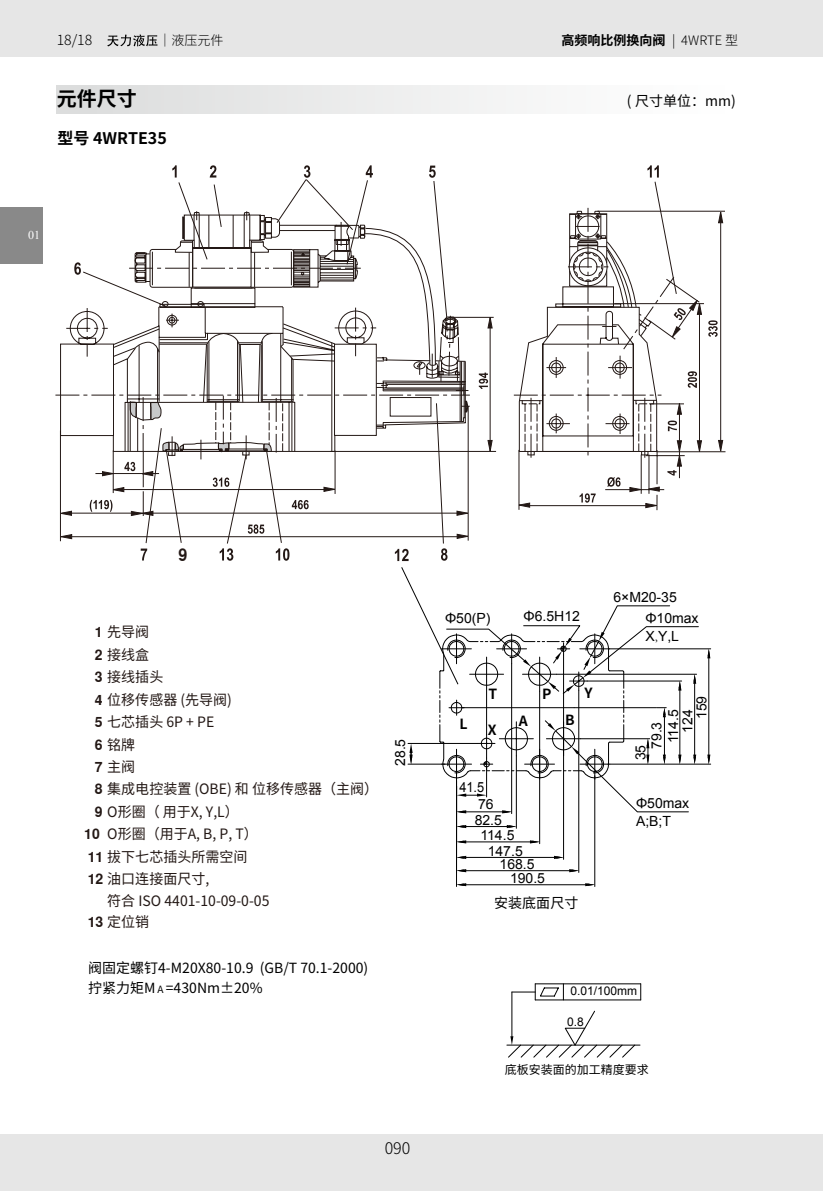
<style>
.page{position:relative;width:823px;height:1191px;background:#fff}
.page>*{position:absolute;margin:0;border:0;box-sizing:border-box;transform-origin:0 0}
.t1{font:700 20px "Noto Sans Hans";color:#000}
.t2{font:700 17.2px "Nimbus Sans Global";color:#231815;scale:.93 1}
.t3{font:700 16px "Noto Sans Hans";color:#000}
.t4{font:300 16px "Noto Sans Hans";color:#000}
.t5{font:14.2px "Noto Sans Hans";color:#231815}
.t6{font:14px/18.6px "Arial";color:#000}
.t7{font:14px/20.8px "Noto Sans Hans";color:#000}
.t8{font:700 14px "Noto Sans Hans";color:#000}
.t9{font:14px/17px "Arial";color:#000;scale:.91 1}
.t10{font:300 14px "Noto Sans Hans";color:#000}
.t11{font:700 13px "Noto Sans Hans";color:#000}
.t12{font:300 13px "Noto Sans Hans";color:#000}
.t13{font:12px "Arial";color:#000}
.t14{font:12px "Noto Sans Hans";color:#000}
.t15{font:12px "Times New Roman";color:#fff}
.s1{font-weight:300}
.s2{font-family:"Nimbus Sans Global";font-weight:700}
.s3{font-size:10px}
.s4{font-family:"Adobe Song Std";font-weight:300}
</style>
<div class="page">
<div style="left:0;top:0;width:822px;height:57px;background:#e6e6e6"></div>
<div style="left:0;top:1134px;width:822px;height:57px;background:#e6e6e6"></div>
<div style="left:0;top:207px;width:43px;height:56px;background:#898989"></div>
<svg style="left:107px;top:34px;width:50px;height:12px"></svg>
<div style="left:57px;top:85px;width:680px;height:28px;background:linear-gradient(to right,#dbdcdc,#fff)"></div>
<hr style="left:511px;top:992px;width:1px;height:44px;background:#000">
<hr style="left:506px;top:1044px;width:133px;height:1px;background:#000">
<svg style="left:511px;top:983px;width:129px;height:17px"></svg>
<svg style="left:507px;top:1010px;width:128px;height:47px"></svg>
<svg style="left:708px;top:320px;width:9px;height:17px"></svg>
<svg style="left:718px;top:440px;width:5px;height:11px"></svg>
<svg style="left:718px;top:212px;width:5px;height:11px"></svg>
<hr style="left:614px;top:303px;width:89px;height:1px;background:#231815">
<hr style="left:656px;top:451px;width:69px;height:1px;background:#231815">
<hr style="left:720px;top:216px;width:1px;height:231px;background:#231815">
<hr style="left:597px;top:211px;width:127px;height:1px;background:#231815">
<svg style="left:55px;top:165px;width:646px;height:396px"></svg>
<hr style="left:609px;top:764px;width:101px;height:1px;background:#000">
<hr style="left:609px;top:648px;width:101px;height:1px;background:#000">
<hr style="left:708px;top:656px;width:1px;height:101px;background:#000">
<hr style="left:463px;top:826px;width:46px;height:1px;background:#000">
<hr style="left:515px;top:756px;width:1px;height:72px;background:#000">
<hr style="left:463px;top:841px;width:69px;height:1px;background:#000">
<hr style="left:539px;top:691px;width:1px;height:152px;background:#000">
<hr style="left:463px;top:857px;width:93px;height:1px;background:#000">
<hr style="left:563px;top:655px;width:1px;height:204px;background:#000">
<hr style="left:463px;top:870px;width:108px;height:1px;background:#000">
<hr style="left:578px;top:690px;width:1px;height:182px;background:#000">
<hr style="left:463px;top:884px;width:124px;height:1px;background:#000">
<hr style="left:594px;top:776px;width:1px;height:110px;background:#000">
<hr style="left:456px;top:786px;width:1px;height:100px;background:#000">
<svg style="left:457px;top:825px;width:9px;height:3px"></svg>
<svg style="left:457px;top:840px;width:9px;height:3px"></svg>
<svg style="left:457px;top:855px;width:9px;height:4px"></svg>
<svg style="left:457px;top:869px;width:9px;height:3px"></svg>
<svg style="left:457px;top:883px;width:9px;height:3px"></svg>
<svg style="left:506px;top:825px;width:10px;height:3px"></svg>
<svg style="left:529px;top:840px;width:10px;height:3px"></svg>
<svg style="left:553px;top:855px;width:10px;height:4px"></svg>
<svg style="left:569px;top:869px;width:9px;height:3px"></svg>
<svg style="left:585px;top:883px;width:9px;height:3px"></svg>
<svg style="left:706px;top:754px;width:4px;height:10px"></svg>
<svg style="left:706px;top:649px;width:4px;height:9px"></svg>
<svg style="left:401px;top:567px;width:297px;height:246px"></svg>
<p class="t10" style="left:57px;top:32px;width:37px">18/18</p>
<p class="t12" style="left:158px;top:33px;width:66px">｜液压元件</p>
<p class="t11" style="left:561px;top:33px;width:178px">高频响比例换向阀 <span class="s1">| 4WRTE 型</span></p>
<h1 class="t1" style="left:57px;top:88px;width:82px">元件尺寸</h1>
<p class="t7" style="left:626px;top:91px;width:110px">( 尺寸单位：mm)</p>
<p class="t3" style="left:57px;top:129px;width:111px">型号 4WRTE35</p>
<p class="t15" style="left:28px;top:228px;width:13px">01</p>
<p class="t2" style="left:178px;top:545px;width:11px">9</p>
<p class="t5" style="left:95px;top:624px;width:56px"><span class="s2">1</span> 先导阀</p>
<p class="t5" style="left:95px;top:646px;width:56px"><span class="s2">2</span> 接线盒</p>
<p class="t5" style="left:95px;top:669px;width:70px"><span class="s2">3</span> 接线插头</p>
<p class="t5" style="left:95px;top:691px;width:139px"><span class="s2">4</span> 位移传感器 (先导阀)</p>
<p class="t5" style="left:95px;top:714px;width:121px"><span class="s2">5</span> 七芯插头 6P + PE</p>
<p class="t5" style="left:95px;top:736px;width:42px"><span class="s2">6</span> 铭牌</p>
<p class="t5" style="left:95px;top:758px;width:42px"><span class="s2">7</span> 主阀</p>
<p class="t5" style="left:95px;top:781px;width:285px"><span class="s2">8</span> 集成电控装置 (OBE) 和 位移传感器（主阀）</p>
<p class="t5" style="left:95px;top:803px;width:146px"><span class="s2">9</span> O形圈（ 用于X, Y,L）</p>
<p class="t5" style="left:84px;top:826px;width:175px"><span class="s2">10</span> O形圈（用于A, B, P, T）</p>
<p class="t5" style="left:88px;top:848px;width:161px"><span class="s2">11</span> 拔下七芯插头所需空间</p>
<p class="t5" style="left:88px;top:870px;width:123px"><span class="s2">12</span> 油口连接面尺寸,</p>
<p class="t5" style="left:107px;top:892px;width:164px">符合 ISO 4401-10-09-0-05</p>
<p class="t5" style="left:88px;top:913px;width:63px"><span class="s2">13</span> 定位销</p>
<p class="t7" style="left:88px;top:957px;width:281px">阀固定螺钉4-M20X80-10.9 (GB/T 70.1-2000)拧紧力矩M <span class="s3">A</span> =430Nm±20%</p>
<p class="t6" style="left:444px;top:609px;width:47px">Φ50(P)</p>
<p class="t6" style="left:613px;top:588px;width:65px">6×M20-35</p>
<p class="t6" style="left:523px;top:607px;width:58px">Φ6.5H12</p>
<p class="t6" style="left:645px;top:608px;width:55px">Φ10max<br>X<span class="s4">,</span>Y,L</p>
<p class="t8" style="left:488px;top:686px;width:10px">T</p>
<p class="t8" style="left:584px;top:685px;width:10px">Y</p>
<p class="t8" style="left:542px;top:686px;width:11px">P</p>
<p class="t6" style="left:681px;top:719px;width:25px;line-height:13.8px;text-indent:-14px;rotate:-90deg">124<br>159</p>
<p class="t6" style="left:664px;top:743px;width:36px;rotate:-90deg">114.5</p>
<p class="t8" style="left:564px;top:712px;width:11px">B</p>
<p class="t8" style="left:518px;top:713px;width:10px">A</p>
<p class="t8" style="left:459px;top:715px;width:10px">L</p>
<p class="t6" style="left:647px;top:749px;width:29px;rotate:-90deg">79.3</p>
<p class="t8" style="left:487px;top:722px;width:10px">X</p>
<p class="t6" style="left:391px;top:766px;width:29px;rotate:-90deg">28.5</p>
<p class="t6" style="left:630px;top:760px;width:17px;rotate:-90deg">35</p>
<p class="t9" style="left:477px;top:778px;width:19px;text-indent:-19px">41.5<br>76</p>
<p class="t6" style="left:474px;top:810px;width:29px">82.5</p>
<p class="t6" style="left:480px;top:827px;width:36px">114.5</p>
<p class="t6" style="left:487px;top:841px;width:37px">147.5</p>
<p class="t6" style="left:509px;top:857px;width:37px;line-height:13.6px;text-indent:-10px">168.5<br>190.5</p>
<p class="t7" style="left:494px;top:892px;width:85px">安装底面尺寸</p>
<p class="t6" style="left:635px;top:793px;width:55px">Φ50max<br>A;B;T</p>
<p class="t13" style="left:570px;top:986px;width:68px">0.01/100mm</p>
<p class="t13" style="left:567px;top:1017px;width:18px">0.8</p>
<p class="t14" style="left:504px;top:1063px;width:145px">底板安装面的加工精度要求</p>
<p class="t4" style="left:384px;top:1139px;width:27px">090</p>
</div>
